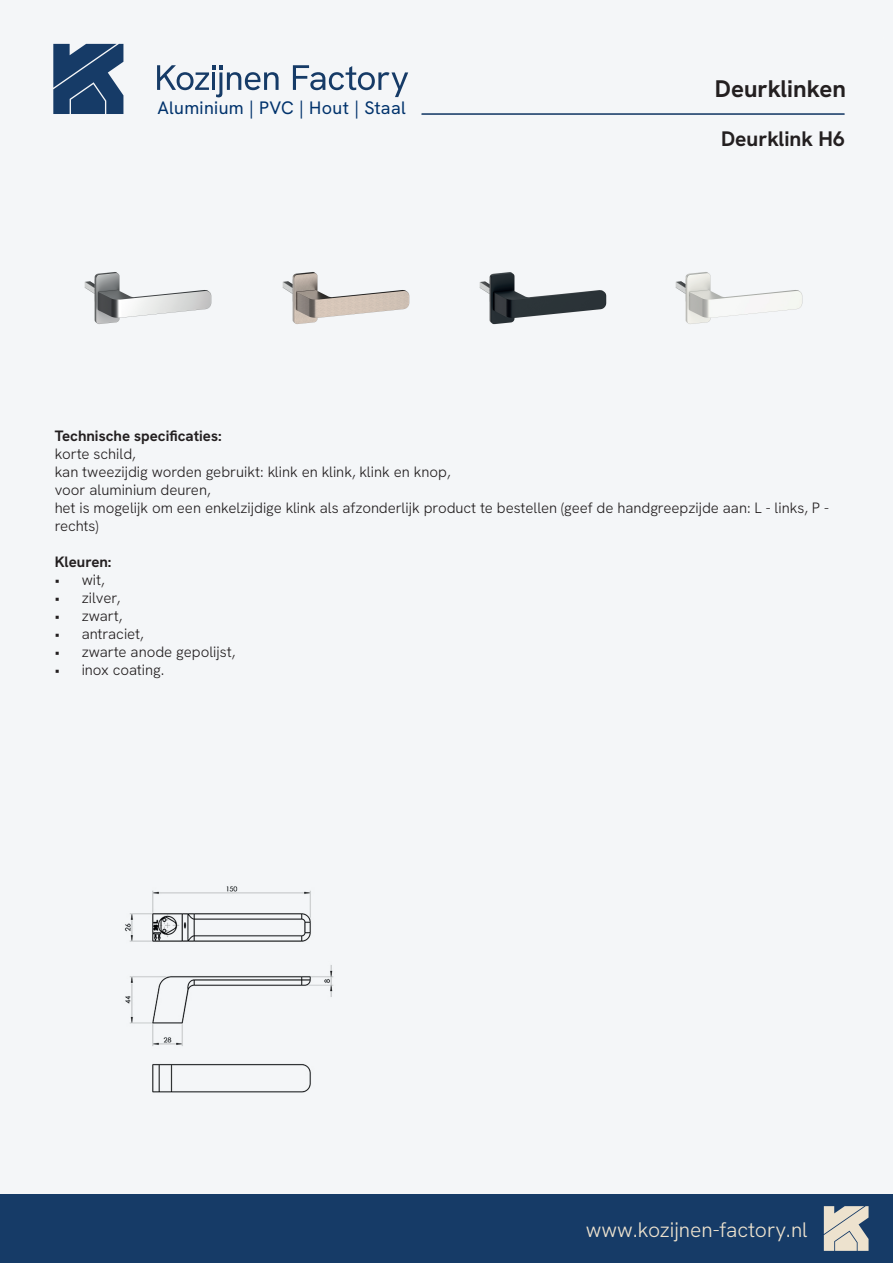
<style>
.page{position:relative;width:893px;height:1263px;background:#fff}
.page>*{position:absolute;margin:0;border:0;box-sizing:border-box;transform-origin:0 0}
.t1{font:700 24px "Hanken Grotesk";color:#231f20}
.t2{font:300 21px "Hanken Grotesk";color:#ede2ce}
.t3{font:700 21px "Hanken Grotesk";color:#231f20}
.t4{font:18px "Hanken Grotesk";letter-spacing:.02em;color:#00326c}
.t5{font:300 15px/18px "Hanken Grotesk";color:#231f20}
.t6{font:700 15px "Hanken Grotesk";color:#231f20}
</style>
<div class="page">
<div style="left:0;top:0;width:893px;height:1194px;background:#f4f6f8"></div>
<hr style="left:422px;top:113px;width:422px;height:2px;background:#163b67">
<svg style="left:157px;top:65px;width:122px;height:32px"></svg>
<svg style="left:293px;top:65px;width:115px;height:32px"></svg>
<svg style="left:53px;top:44px;width:70px;height:70px"></svg>
<div style="left:0;top:1194px;width:893px;height:69px;background:#163b67"></div>
<svg style="left:824px;top:1206px;width:44px;height:45px"></svg>
<img style="left:84px;top:272px;width:128px;height:52px">
<img style="left:282px;top:272px;width:128px;height:52px">
<img style="left:479px;top:272px;width:128px;height:53px">
<img style="left:675px;top:272px;width:128px;height:52px">
<img style="left:124px;top:886px;width:210px;height:207px">
<p class="t4" style="left:157px;top:96px;width:250px">Aluminium | PVC | Hout | Staal</p>
<h1 class="t1" style="left:715px;top:73px;width:133px">Deurklinken</h1>
<h2 class="t3" style="left:721px;top:125px;width:125px">Deurklink H6</h2>
<p class="t6" style="left:55px;top:426px;width:169px">Technische specificaties:</p>
<p class="t5" style="left:55px;top:444px;width:776px">korte schild,<br>kan tweezijdig worden gebruikt: klink en klink, klink en knop,<br>voor aluminium deuren,<br>het is mogelijk om een enkelzijdige klink als afzonderlijk product te bestellen (geef de handgreepzijde aan: L - links, P - rechts)</p>
<p class="t6" style="left:55px;top:552px;width:58px">Kleuren:</p>
<p class="t5" style="left:55px;top:570px;width:52px">• wit,</p>
<p class="t5" style="left:55px;top:588px;width:67px">• zilver,</p>
<p class="t5" style="left:55px;top:606px;width:69px">• zwart,</p>
<p class="t5" style="left:55px;top:624px;width:91px">• antraciet,</p>
<p class="t5" style="left:55px;top:642px;width:182px">• zwarte anode gepolijst,</p>
<p class="t5" style="left:55px;top:660px;width:111px">• inox coating.</p>
<h2 class="t2" style="left:586px;top:1216px;width:223px">www.kozijnen-factory.nl</h2>
</div>
